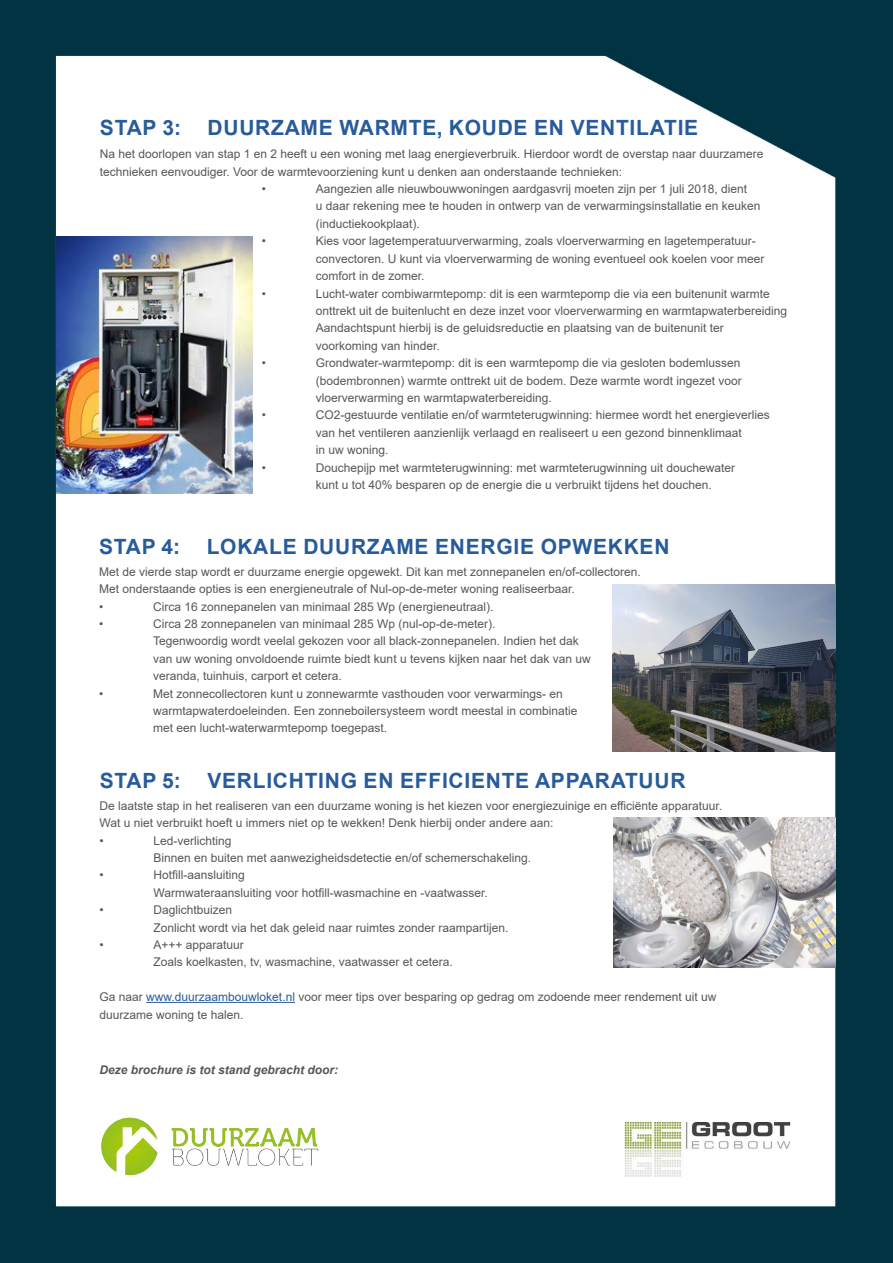
<style>
.page{position:relative;width:893px;height:1263px;background:#fff}
.page>*{position:absolute;margin:0;border:0;box-sizing:border-box;transform-origin:0 0}
.t1{font:700 21px "Arial";letter-spacing:.035em;color:#275b9b}
.t2{font:12px/17.4px "Arial";color:#575756}
.t3{font:italic 700 12px "Arial";color:#575756}
.s1{color:#275b9b}
</style>
<div class="page">
<img style="left:0;top:0;width:893px;height:1263px">
<img style="left:95px;top:1114px;width:228px;height:65px">
<hr style="left:146px;top:1002px;width:149px;height:1px;background:#275b9b">
<img style="left:56px;top:237px;width:196px;height:256px">
<img style="left:612px;top:585px;width:223px;height:167px">
<img style="left:613px;top:818px;width:222px;height:149px">
<img style="left:619px;top:1115px;width:178px;height:65px">
<h1 class="t1" style="left:100px;top:113px;width:83px">STAP 3:</h1>
<h1 class="t1" style="left:208px;top:113px;width:492px">DUURZAME WARMTE, KOUDE EN VENTILATIE</h1>
<p class="t2" style="left:100px;top:145px;width:665px">Na het doorlopen van stap 1 en 2 heeft u een woning met laag energieverbruik. Hierdoor wordt de overstap naar duurzamere</p>
<p class="t2" style="left:100px;top:163px;width:524px">technieken eenvoudiger. Voor de warmtevoorziening kunt u denken aan onderstaande technieken:</p>
<p class="t2" style="left:262px;top:180px;width:6px">•</p>
<p class="t2" style="left:316px;top:180px;width:446px">Aangezien alle nieuwbouwwoningen aardgasvrij moeten zijn per 1 juli 2018, dient<br>u daar rekening mee te houden in ontwerp van de verwarmingsinstallatie en keuken (inductiekookplaat).</p>
<p class="t2" style="left:262px;top:232px;width:6px">•</p>
<p class="t2" style="left:316px;top:232px;width:450px">Kies voor lagetemperatuurverwarming, zoals vloerverwarming en lagetemperatuur&shy;convectoren. U kunt via vloerverwarming de woning eventueel ook koelen voor meer comfort in de zomer.</p>
<p class="t2" style="left:262px;top:284px;width:6px">•</p>
<p class="t2" style="left:316px;top:284px;width:473px">Lucht-water combiwarmtepomp: dit is een warmtepomp die via een buitenunit warmte onttrekt uit de buitenlucht en deze inzet voor vloerverwarming en warmtapwaterbereiding Aandachtspunt hierbij is de geluidsreductie en plaatsing van de buitenunit ter voorkoming van hinder.</p>
<p class="t2" style="left:262px;top:354px;width:6px">•</p>
<p class="t2" style="left:316px;top:354px;width:428px;text-align:justify">Grondwater-warmtepomp: dit is een warmtepomp die via gesloten bodemlussen (bodembronnen) warmte onttrekt uit de bodem. Deze warmte wordt ingezet voor vloerverwarming en warmtapwaterbereiding.</p>
<p class="t2" style="left:262px;top:406px;width:6px">•</p>
<p class="t2" style="left:316px;top:406px;width:456px">CO2-gestuurde ventilatie en/of warmteterugwinning: hiermee wordt het energieverlies van het ventileren aanzienlijk verlaagd en realiseert u een gezond binnenklimaat<br>in uw woning.</p>
<p class="t2" style="left:262px;top:458px;width:6px">•</p>
<p class="t2" style="left:316px;top:458px;width:421px">Douchepijp met warmteterugwinning: met warmteterugwinning uit douchewater kunt u tot 40% besparen op de energie die u verbruikt tijdens het douchen.</p>
<h1 class="t1" style="left:99px;top:531px;width:83px">STAP 4:</h1>
<h1 class="t1" style="left:207px;top:531px;width:464px">LOKALE DUURZAME ENERGIE OPWEKKEN</h1>
<p class="t2" style="left:99px;top:563px;width:543px">Met de vierde stap wordt er duurzame energie opgewekt. Dit kan met zonnepanelen en/of-collectoren.<br>Met onderstaande opties is een energieneutrale of Nul-op-de-meter woning realiseerbaar.<br>•</p>
<p class="t2" style="left:153px;top:598px;width:342px">Circa 16 zonnepanelen van minimaal 285 Wp (energieneutraal).</p>
<p class="t2" style="left:99px;top:615px;width:6px">•</p>
<p class="t2" style="left:153px;top:615px;width:439px">Circa 28 zonnepanelen van minimaal 285 Wp (nul-op-de-meter).<br>Tegenwoordig wordt veelal gekozen voor all black-zonnepanelen. Indien het dak van uw woning onvoldoende ruimte biedt kunt u tevens kijken naar het dak van uw veranda, tuinhuis, carport et cetera.</p>
<p class="t2" style="left:99px;top:685px;width:6px">•</p>
<p class="t2" style="left:153px;top:685px;width:426px">Met zonnecollectoren kunt u zonnewarmte vasthouden voor verwarmings- en warmtapwaterdoeleinden. Een zonneboilersysteem wordt meestal in combinatie met een lucht-waterwarmtepomp toegepast.</p>
<h1 class="t1" style="left:100px;top:766px;width:83px">STAP 5:</h1>
<h1 class="t1" style="left:207px;top:766px;width:480px">VERLICHTING EN EFFICIENTE APPARATUUR</h1>
<p class="t2" style="left:100px;top:797px;width:624px">De laatste stap in het realiseren van een duurzame woning is het kiezen voor energiezuinige en efficiënte apparatuur.<br>Wat u niet verbruikt hoeft u immers niet op te wekken! Denk hierbij onder andere aan:<br>•</p>
<p class="t2" style="left:154px;top:831px;width:379px">Led-verlichting<br>Binnen en buiten met aanwezigheidsdetectie en/of schemerschakeling.</p>
<p class="t2" style="left:100px;top:866px;width:6px">•</p>
<p class="t2" style="left:154px;top:866px;width:336px">Hotfill-aansluiting<br>Warmwateraansluiting voor hotfill-wasmachine en -vaatwasser.</p>
<p class="t2" style="left:100px;top:901px;width:6px">•</p>
<p class="t2" style="left:154px;top:901px;width:356px">Daglichtbuizen<br>Zonlicht wordt via het dak geleid naar ruimtes zonder raampartijen.</p>
<p class="t2" style="left:100px;top:936px;width:6px">•</p>
<p class="t2" style="left:154px;top:936px;width:301px">A+++ apparatuur<br>Zoals koelkasten, tv, wasmachine, vaatwasser et cetera.</p>
<p class="t2" style="left:100px;top:988px;width:618px">Ga naar <span class="s1">www.duurzaambouwloket.nl</span> voor meer tips over besparing op gedrag om zodoende meer rendement uit uw duurzame woning te halen.</p>
<p class="t3" style="left:100px;top:1062px;width:240px">Deze brochure is tot stand gebracht door:</p>
</div>
